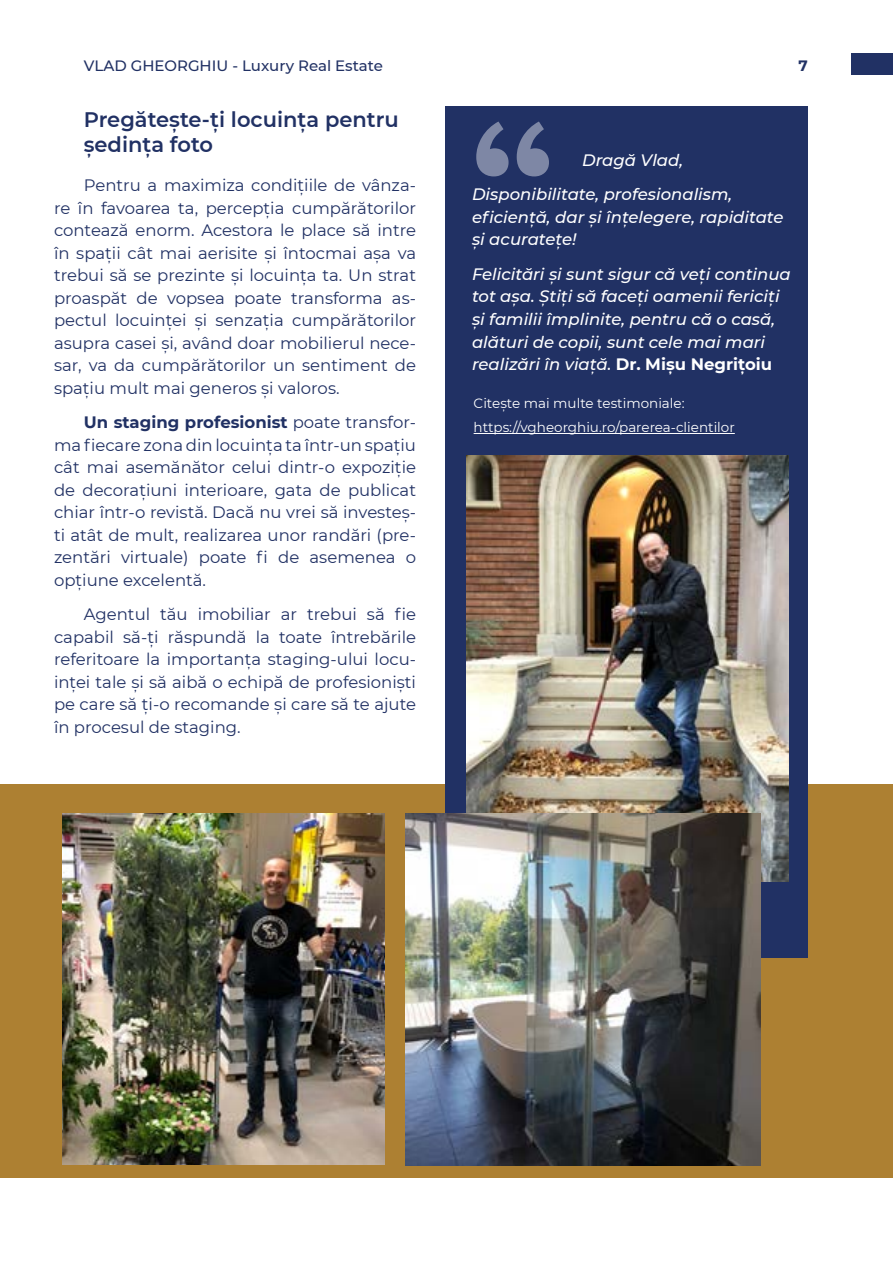
<style>
.page{position:relative;width:893px;height:1263px;background:#fff}
.page>*{position:absolute;margin:0;border:0;box-sizing:border-box;transform-origin:0 0}
.t1{font:600 21px/25.2px "Montserrat";color:#213164}
.basic{font:16.5px/22.5px "Montserrat";color:#213164;text-align:justify}
.basic-2{font:italic 500 16.5px/22.5px "Montserrat";color:#fff}
.t2{font:500 15px "Montserrat";color:#213164}
.t3{font:700 15px "Montserrat";color:#213164}
.hyperlinks{font:13.5px "Montserrat";color:#fff}
.basic-3{font:13.5px "Montserrat";color:#fff}
.s1{font-weight:700}
.s2{font-weight:700;font-style:normal}
</style>
<div class="page">
<div style="left:0;top:784px;width:893px;height:394px;background:#ad8032"></div>
<div style="left:446px;top:106px;width:362px;height:852px;background:#213164"></div>
<img style="left:62px;top:814px;width:323px;height:351px">
<img style="left:466px;top:455px;width:323px;height:426px">
<img style="left:405px;top:814px;width:355px;height:351px">
<div style="left:851px;top:53px;width:42px;height:21px;background:#213164"></div>
<hr style="left:474px;top:433px;width:261px;height:1px;background:#fff">
<svg style="left:476px;top:121px;width:73px;height:55px"></svg>
<p class="t2" style="left:84px;top:55px;width:301px">VLAD GHEORGHIU - Luxury Real Estate</p>
<p class="t3" style="left:799px;top:55px;width:11px">7</p>
<p class="t1" style="left:84px;top:106px;width:317px">Pregătește-ți locuința pentru ședința foto</p>
<p class="basic" style="left:54px;top:174px;width:364px;text-indent:30px">Pentru a maximiza condițiile de vânza&shy;re în favoarea ta, percepția cumpărătorilor contează enorm. Acestora le place să intre în spații cât mai aerisite și întocmai așa va trebui să se prezinte și locuința ta. Un strat proaspăt de vopsea poate transforma as&shy;pectul locuinței și senzația cumpărătorilor asupra casei și, având doar mobilierul nece&shy;sar, va da cumpărătorilor un sentiment de spațiu mult mai generos și valoros.</p>
<p class="basic" style="left:54px;top:411px;width:364px;text-indent:30px"><span class="s1">Un staging profesionist</span> poate transfor&shy;ma fiecare zona din locuința ta într-un spațiu cât mai asemănător celui dintr-o expoziție de decorațiuni interioare, gata de publicat chiar într-o revistă. Dacă nu vrei să investeș&shy;ti atât de mult, realizarea unor randări (pre&shy;zentări virtuale) poate fi de asemenea o opțiune excelentă.</p>
<p class="basic" style="left:54px;top:603px;width:364px;text-indent:30px">Agentul tău imobiliar ar trebui să fie capabil să-ți răspundă la toate întrebările referitoare la importanța staging-ului locu&shy;inței tale și să aibă o echipă de profesioniști pe care să ți-o recomande și care să te ajute în procesul de staging.</p>
<p class="basic-2" style="left:582px;top:148px;width:103px">Dragă Vlad,</p>
<p class="basic-2" style="left:472px;top:183px;width:313px">Disponibilitate, profesionalism, eficiență, dar și înțelegere, rapiditate și acuratețe!</p>
<p class="basic-2" style="left:472px;top:262px;width:320px">Felicitări și sunt sigur că veți continua tot așa. Știți să faceți oamenii fericiți și familii împlinite, pentru că o casă, alături de copii, sunt cele mai mari realizări în viață. <span class="s2">Dr. Mișu Negrițoiu</span></p>
<p class="basic-3" style="left:474px;top:394px;width:212px">Citește mai multe testimoniale:</p>
<p class="hyperlinks" style="left:474px;top:418px;width:263px">https://vgheorghiu.ro/parerea-clientilor</p>
</div>
